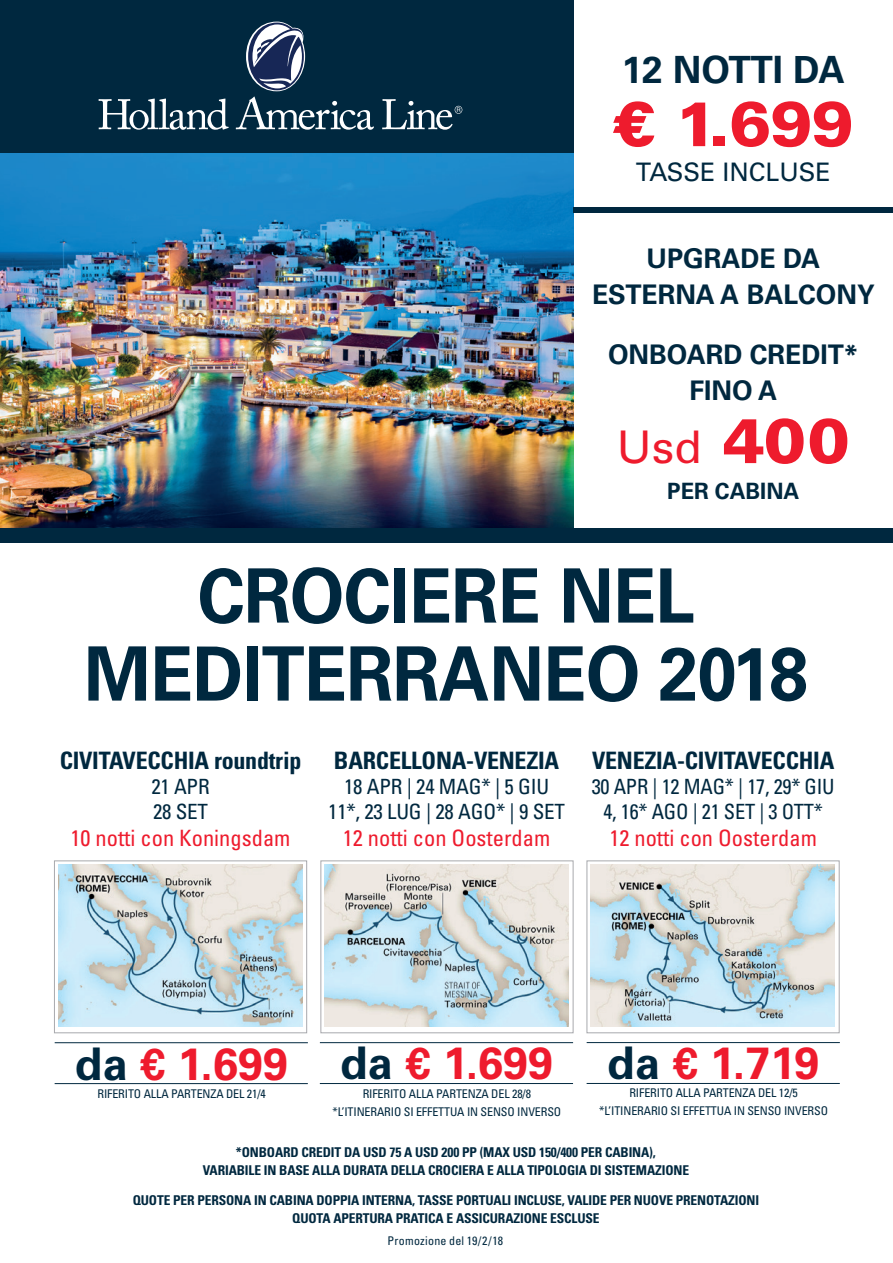
<style>
.page{position:relative;width:893px;height:1263px;background:#fff}
.page>*{position:absolute;margin:0;border:0;box-sizing:border-box;transform-origin:0 0}
.t1{font:700 75px/78px "Univers LT Std";letter-spacing:-.01em;color:#00283f;text-align:center;scale:.94 1}
.t2{font:900 62.7px "Univers LT Std";color:#ee1b2d}
.t3{font:700 45px "Univers LT Std";color:#ee1b2d}
.t4{font:45px "Univers LT Std";color:#ee1b2d}
.t5{font:700 37.5px "Univers LT Std";letter-spacing:-.01em;color:#00283f}
.t6{font:700 27px/36px "Univers LT Std";color:#00283f;text-align:center}
.t7{font:25.5px "Univers LT Std";color:#00283f}
.t8{font:700 condensed 24px "Univers LT Std";letter-spacing:-.01em;color:#00283f}
.t9{font:condensed 22.5px "Univers LT Std";color:#ee1b2d}
.t10{font:700 22.5px "Univers LT Std";color:#00283f}
.t11{font:condensed 21px/25.2px "Univers LT Std";letter-spacing:-.01em;color:#00283f;text-align:center}
.t12{font:700 condensed 13.5px/18px "Univers LT Std";letter-spacing:-.01em;color:#00283f;text-align:center}
.t13{font:condensed 12px/18px "Univers LT Std";letter-spacing:-.01em;color:#00283f;text-align:center}
.t14{font:condensed 12px "Univers LT Std";letter-spacing:.02em;color:#00283f}
.s1{font-weight:900;font-size:62.7px}
.s2{color:#00283f}
</style>
<div class="page">
<div style="left:0;top:0;width:574px;height:266px;background:#00283f"></div>
<img style="left:0;top:153px;width:574px;height:375px">
<svg style="left:246px;top:22px;width:60px;height:69px"></svg>
<svg style="left:236px;top:97px;width:138px;height:33px"></svg>
<svg style="left:99px;top:99px;width:130px;height:31px"></svg>
<svg style="left:382px;top:99px;width:80px;height:31px"></svg>
<div style="left:0;top:528px;width:893px;height:15px;background:#00283f"></div>
<div style="left:586px;top:860px;width:254px;height:173px;border:1px solid #a8a9ad"></div>
<img style="left:591px;top:865px;width:244px;height:161px">
<div style="left:320px;top:860px;width:254px;height:173px;border:1px solid #a8a9ad"></div>
<img style="left:325px;top:865px;width:244px;height:161px">
<hr style="left:55px;top:1042px;width:253px;height:1px;background:#00283f">
<hr style="left:55px;top:1083px;width:253px;height:1px;background:#00283f">
<div style="left:54px;top:860px;width:253px;height:173px;border:1px solid #a8a9ad"></div>
<img style="left:58px;top:865px;width:244px;height:161px">
<hr style="left:320px;top:1042px;width:253px;height:1px;background:#00283f">
<hr style="left:320px;top:1083px;width:253px;height:1px;background:#00283f">
<hr style="left:587px;top:1042px;width:253px;height:1px;background:#00283f">
<hr style="left:587px;top:1083px;width:253px;height:1px;background:#00283f">
<div style="left:574px;top:207px;width:319px;height:6px;background:#00283f"></div>
<h3 class="t5" style="left:622px;top:48px;width:224px">12 NOTTI DA</h3>
<h2 class="t2" style="left:613px;top:84px;width:242px">€ 1.699</h2>
<h3 class="t7" style="left:636px;top:156px;width:196px">TASSE INCLUSE</h3>
<h3 class="t6" style="left:592px;top:241px;width:284px">UPGRADE DA<br>ESTERNA A BALCONY</h3>
<h3 class="t6" style="left:608px;top:337px;width:252px">ONBOARD CREDIT*<br>FINO A</h3>
<h3 class="t4" style="left:617px;top:420px;width:234px">Usd <span class="s1">400</span></h3>
<h3 class="t10" style="left:667px;top:478px;width:134px">PER CABINA</h3>
<h1 class="t1" style="left:84px;top:558px;width:772px">CROCIERE NEL<br>MEDITERRANEO 2018</h1>
<h3 class="t8" style="left:60px;top:746px;width:243px">CIVITAVECCHIA roundtrip</h3>
<h3 class="t11" style="left:151px;top:774px;width:60px;text-align:left">21 APR<br>28 SET</h3>
<h3 class="t9" style="left:71px;top:824px;width:221px">10 notti con Koningsdam</h3>
<h3 class="t8" style="left:334px;top:746px;width:227px">BARCELLONA-VENEZIA</h3>
<h3 class="t11" style="left:328px;top:774px;width:238px">18 APR | 24 MAG* | 5 GIU<br>11*, 23 LUG | 28 AGO* | 9 SET</h3>
<h3 class="t9" style="left:343px;top:824px;width:209px">12 notti con Oosterdam</h3>
<h3 class="t8" style="left:592px;top:746px;width:244px">VENEZIA-CIVITAVECCHIA</h3>
<h3 class="t11" style="left:592px;top:774px;width:244px">30 APR | 12 MAG* | 17, 29* GIU<br>4, 16* AGO | 21 SET | 3 OTT*</h3>
<h3 class="t9" style="left:609px;top:824px;width:209px">12 notti con Oosterdam</h3>
<h3 class="t3" style="left:75px;top:1037px;width:214px"><span class="s2">da</span> € 1.699</h3>
<p class="t13" style="left:97px;top:1084px;width:170px">RIFERITO ALLA PARTENZA DEL 21/4</p>
<h3 class="t3" style="left:340px;top:1037px;width:214px"><span class="s2">da</span> € 1.699</h3>
<p class="t13" style="left:333px;top:1084px;width:230px">RIFERITO ALLA PARTENZA DEL 28/8 *L’ITINERARIO SI EFFETTUA IN SENSO INVERSO</p>
<h3 class="t3" style="left:608px;top:1037px;width:213px"><span class="s2">da</span> € 1.719</h3>
<p class="t13" style="left:599px;top:1084px;width:230px">RIFERITO ALLA PARTENZA DEL 12/5 *L’ITINERARIO SI EFFETTUA IN SENSO INVERSO</p>
<p class="t12" style="left:203px;top:1143px;width:488px">*ONBOARD CREDIT DA USD 75 A USD 200 PP (MAX USD 150/400 PER CABINA),<br>VARIABILE IN BASE ALLA DURATA DELLA CROCIERA E ALLA TIPOLOGIA DI SISTEMAZIONE</p>
<p class="t12" style="left:133px;top:1191px;width:628px">QUOTE PER PERSONA IN CABINA DOPPIA INTERNA, TASSE PORTUALI INCLUSE, VALIDE PER NUOVE PRENOTAZIONI<br>QUOTA APERTURA PRATICA E ASSICURAZIONE ESCLUSE</p>
<p class="t14" style="left:388px;top:1233px;width:117px">Promozione del 19/2/18</p>
</div>
